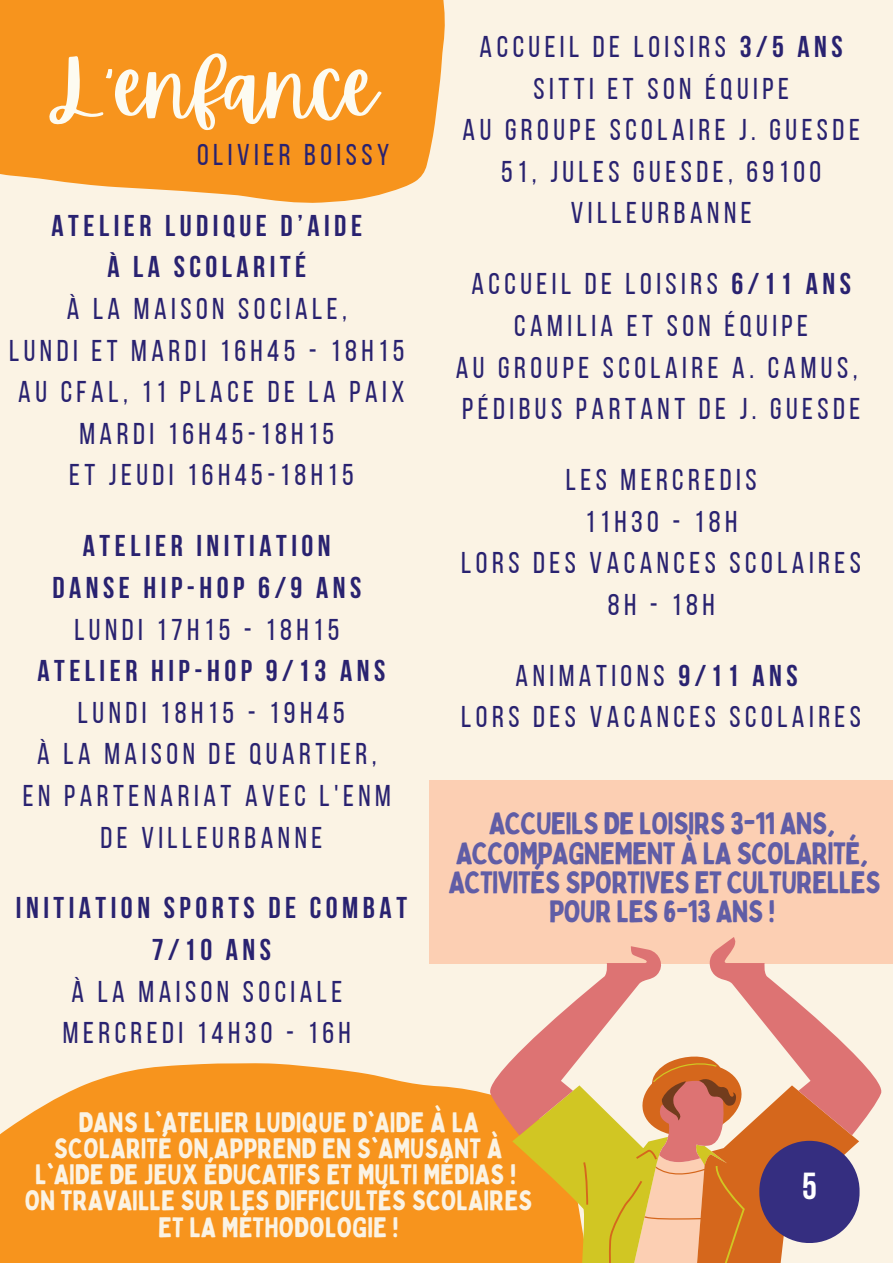
<style>
.page{position:relative;width:893px;height:1264px;background:#fff}
.page>*{position:absolute;margin:0;border:0;box-sizing:border-box;transform-origin:0 0}
.t1{font:84.75px "Apricots";color:#fdfbf1}
.t2{font:700 37.5px "Bebas Neue";color:#fff}
.t3{font:30.6px/29.2px "Bobby Jones";letter-spacing:-.025em;color:#605da6;text-align:center}
.t4{font:30px/41.5px "Bebas Neue";letter-spacing:.15em;color:#292270;text-align:center}
.t5{font:700 30px "Bebas Neue";letter-spacing:.15em;color:#292270}
.t6{font:27.75px/26.1px "Bobby Jones";color:#fbf3e4;text-align:center}
.s1{font-weight:700}
</style>
<div class="page">
<div style="left:0;top:0;width:892px;height:1262px;background:#fbf3e4"></div>
<svg style="left:0;top:0;width:445px;height:203px;background:#f79b2c"></svg>
<svg style="left:0;top:1063px;width:482px;height:199px;background:#f79b2c"></svg>
<div style="left:430px;top:780px;width:462px;height:183px;background:#fccfb3"></div>
<svg style="left:482px;top:937px;width:406px;height:325px"></svg>
<p class="t1" style="left:54px;top:38px;width:325px">L'enfance</p>
<p class="t4" style="left:197px;top:137px;width:194px">OLIVIER BOISSY</p>
<p class="t5" style="left:52px;top:213px;width:312px">ATELIER LUDIQUE D’AIDE</p>
<p class="t5" style="left:107px;top:255px;width:200px">À LA SCOLARITÉ</p>
<p class="t4" style="left:67px;top:291px;width:282px">À LA MAISON SOCIALE,</p>
<p class="t4" style="left:9px;top:332px;width:396px">LUNDI ET MARDI 16H45 - 18H15</p>
<p class="t4" style="left:18px;top:374px;width:388px">AU CFAL, 11 PLACE DE LA PAIX</p>
<p class="t4" style="left:79px;top:415px;width:256px">MARDI 16H45-18H15</p>
<p class="t4" style="left:69px;top:457px;width:286px">ET JEUDI 16H45-18H15</p>
<p class="t5" style="left:83px;top:534px;width:249px">ATELIER INITIATION</p>
<p class="t5" style="left:52px;top:575px;width:310px">DANSE HIP-HOP 6/9 ANS</p>
<p class="t4" style="left:74px;top:611px;width:266px">LUNDI 17H15 - 18H15</p>
<p class="t5" style="left:38px;top:658px;width:349px">ATELIER HIP-HOP 9/13 ANS</p>
<p class="t4" style="left:78px;top:694px;width:268px">LUNDI 18H15 - 19H45</p>
<p class="t4" style="left:37px;top:736px;width:341px">À LA MAISON DE QUARTIER,</p>
<p class="t4" style="left:23px;top:777px;width:369px">EN PARTENARIAT AVEC L'ENM</p>
<p class="t4" style="left:101px;top:819px;width:223px">DE VILLEURBANNE</p>
<p class="t5" style="left:16px;top:896px;width:392px">INITIATION SPORTS DE COMBAT</p>
<p class="t5" style="left:152px;top:937px;width:121px">7/10 ANS</p>
<p class="t4" style="left:71px;top:973px;width:272px">À LA MAISON SOCIALE</p>
<p class="t4" style="left:63px;top:1015px;width:289px">MERCREDI 14H30 - 16H</p>
<p class="t4" style="left:479px;top:29px;width:364px">ACCUEIL DE LOISIRS <span class="s1">3/5 ANS</span></p>
<p class="t4" style="left:533px;top:70px;width:257px">SITTI ET SON ÉQUIPE</p>
<p class="t4" style="left:462px;top:112px;width:398px">AU GROUPE SCOLAIRE J. GUESDE</p>
<p class="t4" style="left:501px;top:154px;width:321px">51, JULES GUESDE, 69100<br>VILLEURBANNE</p>
<p class="t4" style="left:471px;top:266px;width:381px">ACCUEIL DE LOISIRS <span class="s1">6/11 ANS</span></p>
<p class="t4" style="left:514px;top:307px;width:295px">CAMILIA ET SON ÉQUIPE</p>
<p class="t4" style="left:455px;top:349px;width:403px">AU GROUPE SCOLAIRE A. CAMUS,</p>
<p class="t4" style="left:462px;top:391px;width:399px">PÉDIBUS PARTANT DE J. GUESDE</p>
<p class="t4" style="left:565px;top:461px;width:192px">LES MERCREDIS</p>
<p class="t4" style="left:585px;top:503px;width:154px">11H30 - 18H</p>
<p class="t4" style="left:461px;top:545px;width:401px">LORS DES VACANCES SCOLAIRES</p>
<p class="t4" style="left:607px;top:586px;width:108px">8H - 18H</p>
<p class="t4" style="left:515px;top:657px;width:284px">ANIMATIONS <span class="s1">9/11 ANS</span></p>
<p class="t4" style="left:461px;top:699px;width:401px">LORS DES VACANCES SCOLAIRES</p>
<p class="t3" style="left:455px;top:808px;width:414px">ACCUEILS DE LOISIRS 3-11 ANS,<br>ACCOMPAGNEMENT À LA SCOLARITÉ,</p>
<p class="t3" style="left:448px;top:866px;width:434px">ACTIVITÉS SPORTIVES ET CULTURELLES<br>POUR LES 6-13 ANS !</p>
<p class="t6" style="left:35px;top:1108px;width:482px">DANS L'ATELIER LUDIQUE D'AIDE À LA<br>SCOLARITÉ ON APPREND EN S'AMUSANT À<br>L'AIDE DE JEUX ÉDUCATIFS ET MULTI MÉDIAS !</p>
<p class="t6" style="left:24px;top:1186px;width:509px">ON TRAVAILLE SUR LES DIFFICULTÉS SCOLAIRES<br>ET LA MÉTHODOLOGIE !</p>
<p class="t2" style="left:802px;top:1171px;width:16px">5</p>
</div>
